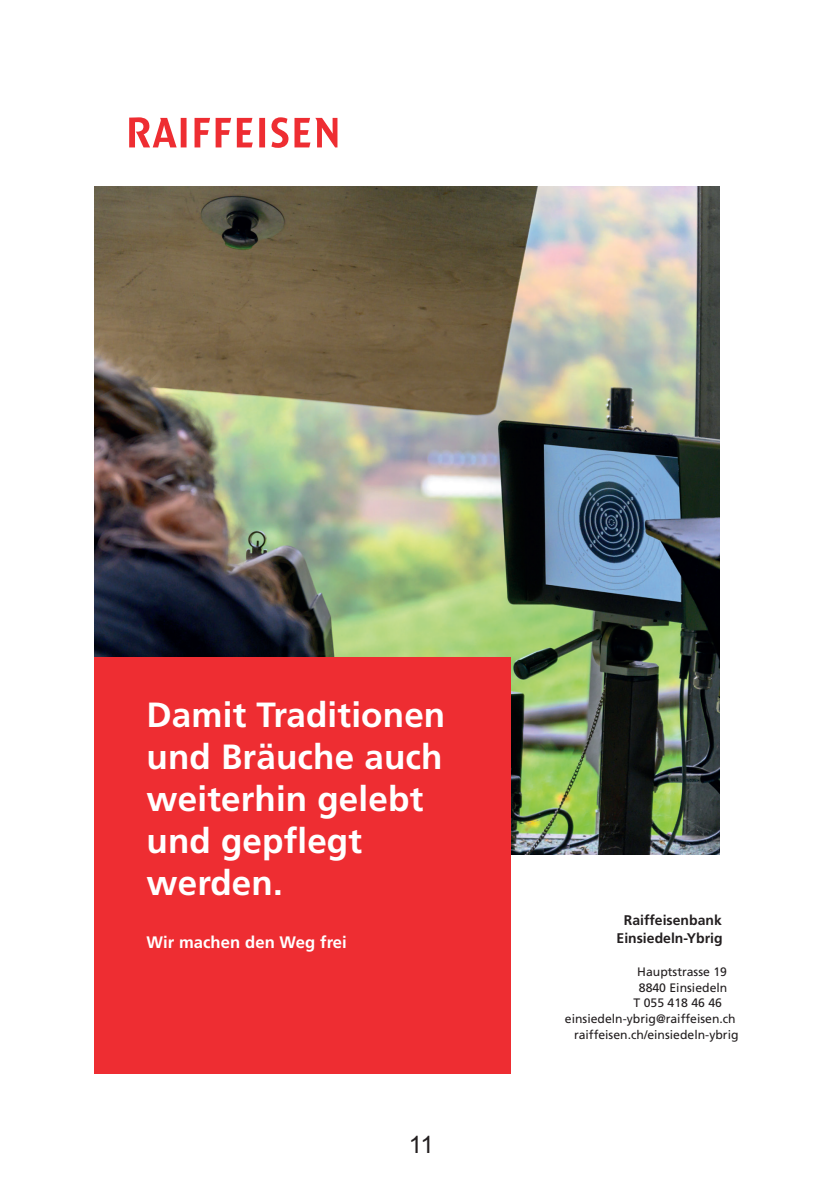
<style>
.page{position:relative;width:840px;height:1191px;background:#fff}
.page>*{position:absolute;margin:0;border:0;box-sizing:border-box;transform-origin:0 0}
.t1{font:700 35px/42px "Frutiger LT Std";letter-spacing:.005em;color:#fff}
.t2{font:24px "Arial";color:#231f20}
.t3{font:700 16.6px "Frutiger LT Std";letter-spacing:.005em;color:#fff}
.t4{font:700 14px/17.4px "Frutiger LT Std";color:#231f20;text-align:center}
.t5{font:12.2px "Frutiger LT Std";color:#231f20}
</style>
<div class="page">
<img style="left:94px;top:187px;width:625px;height:667px">
<div style="left:94px;top:657px;width:416px;height:416px;background:#ee2d32"></div>
<svg style="left:129px;top:117px;width:208px;height:31px"></svg>
<h1 class="t1" style="left:146px;top:694px;width:300px">Damit Traditionen und Bräuche auch weiterhin gelebt und gepflegt werden.</h1>
<h3 class="t3" style="left:146px;top:932px;width:202px">Wir machen den Weg frei</h3>
<h2 class="t2" style="left:408px;top:1129px;width:26px">11</h2>
<p class="t4" style="left:616px;top:911px;width:108px">Raiffeisenbank<br>Einsiedeln-Ybrig</p>
<p class="t5" style="left:637px;top:964px;width:91px">Hauptstrasse 19</p>
<p class="t5" style="left:638px;top:980px;width:90px">8840 Einsiedeln</p>
<p class="t5" style="left:633px;top:996px;width:90px">T 055 418 46 46</p>
<p class="t5" style="left:564px;top:1011px;width:172px">einsiedeln-ybrig@raiffeisen.ch</p>
<p class="t5" style="left:573px;top:1027px;width:166px">raiffeisen.ch/einsiedeln-ybrig</p>
</div>
